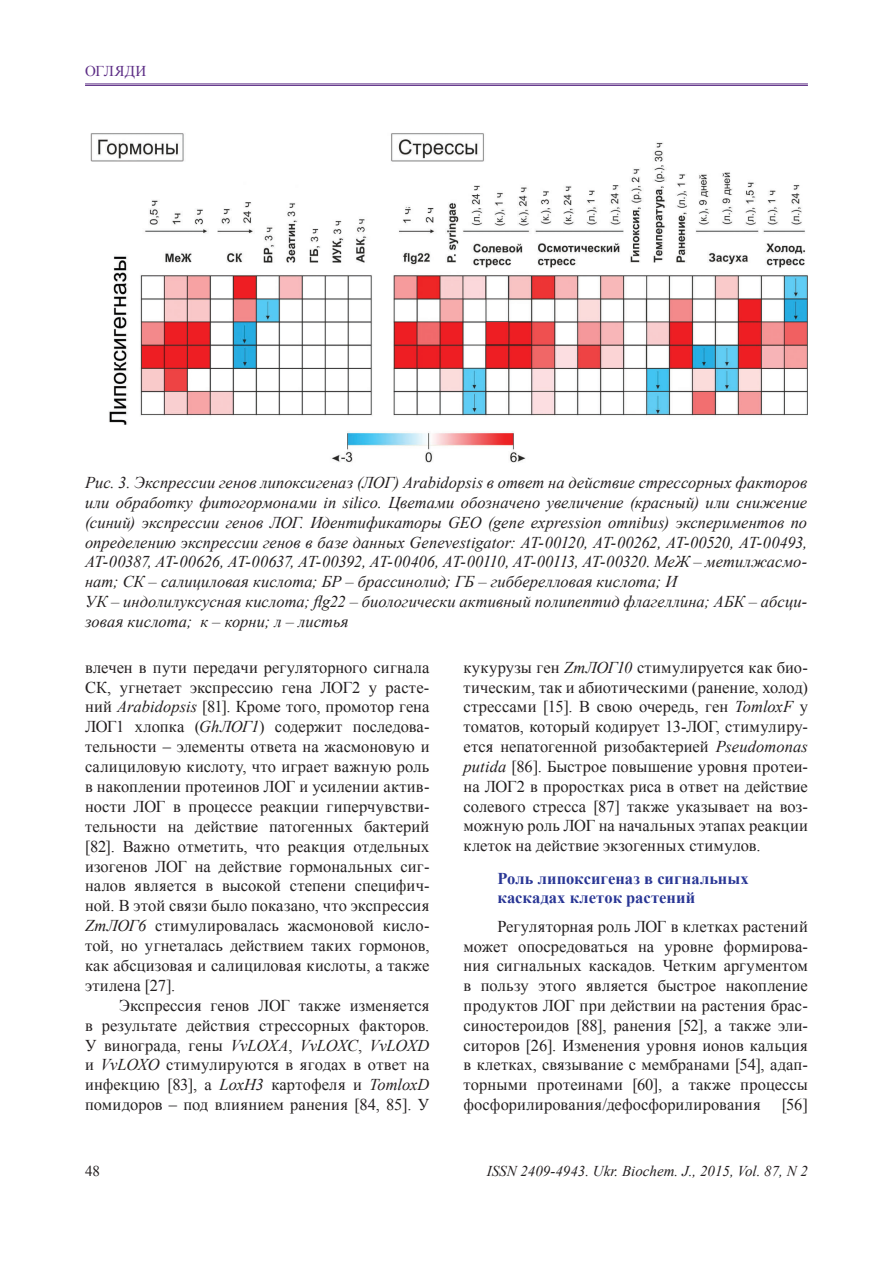
<style>
.page{position:relative;width:893px;height:1263px;background:#fff}
.page>*{position:absolute;margin:0;border:0;box-sizing:border-box;transform-origin:0 0}
.t1{font:16.5px/20px "Times New Roman";letter-spacing:.005em;color:#231f20;text-align:justify}
.t2{font:italic 16.5px/19.8px "Times New Roman";color:#231f20}
.t3{font:700 16.5px/19.8px "Times New Roman";color:#293695}
.t4{font:italic 15px "Times New Roman";color:#231f20}
.t5{font:15px "Times New Roman";color:#5d2e86}
.t6{font:15px "Times New Roman";color:#231f20}
.s1{font-style:italic}
</style>
<div class="page">
<hr style="left:85px;top:84px;width:723px;height:1px;background:#5d2e86">
<hr style="left:85px;top:85px;width:723px;height:1px;background:#5d2e86">
<img style="left:90px;top:133px;width:718px;height:330px">
<p class="t5" style="left:85px;top:61px;width:11px">огл</p>
<p class="t5" style="left:114px;top:61px;width:22px">яди</p>
<p class="t2" style="left:85px;top:472px;width:724px">Рис. 3. Экспрессии генов липоксигеназ (ЛОГ) Arabidopsis в ответ на действие стрессорных факторов или обработку фитогормонами in silico. Цветами обозначено увеличение (красный) или снижение (синий) экспрессии генов ЛОГ. Идентификаторы GEO (gene expression omnibus) экспериментов по определению экспрессии генов в базе данных Genevestigator: AT-00120, AT-00262, AT-00520, AT-00493, AT-00387, AT-00626, AT-00637, AT-00392, AT-00406, AT-00110, AT-00113, AT-00320. МеЖ – метилжасмо&shy;нат; СК – салициловая кислота; БР – брассинолид; ГБ – гибберелловая кислота; И<br>УК – индолилуксусная кислота; flg22 – биологически активный полипептид флагеллина; АБК – абсци&shy;зовая кислота; к – корни; л – листья</p>
<p class="t1" style="left:463px;top:657px;width:346px">кукурузы ген <span class="s1">ZmЛОГ10</span> стимулируется как био&shy;тическим, так и абиотическими (ранение, холод) стрессами [15]. В свою очередь, ген <span class="s1">TomloxF</span> у томатов, который кодирует 13-ЛОГ, стимулиру&shy;ется непатогенной ризобактерией <span class="s1">Pseudomonas putida</span> [86]. Быстрое повышение уровня протеи&shy;на ЛОГ2 в проростках риса в ответ на действие солевого стресса [87] также указывает на воз&shy;можную роль ЛОГ на начальных этапах реакции клеток на действие экзогенных стимулов.</p>
<p class="t3" style="left:498px;top:868px;width:253px">Роль липоксигеназ в сигнальных каскадах клеток растений</p>
<p class="t1" style="left:463px;top:916px;width:346px;text-indent:34px">Регуляторная роль ЛОГ в клетках растений может опосредоваться на уровне формирова&shy;ния сигнальных каскадов. Четким аргументом в пользу этого является быстрое накопление продуктов ЛОГ при действии на растения брас&shy;синостероидов [88], ранения [52], а также эли&shy;ситоров [26]. Изменения уровня ионов кальция в клетках, связывание с мембранами [54], адап&shy;торными протеинами [60], а также процессы фосфорилирования/дефосфорилирования</p>
<p class="t1" style="left:85px;top:657px;width:346px">влечен в пути передачи регуляторного сигнала СК, угнетает экспрессию гена ЛОГ2 у расте&shy;ний <span class="s1">Arabidopsis</span> [81]. Кроме того, промотор гена ЛОГ1 хлопка (<span class="s1">GhЛОГ1</span>) содержит последова&shy;тельности – элементы ответа на жасмоновую и салициловую кислоту, что играет важную роль в накоплении протеинов ЛОГ и усилении актив&shy;ности ЛОГ в процессе реакции гиперчувстви&shy;тельности на действие патогенных бактерий [82]. Важно отметить, что реакция отдельных изогенов ЛОГ на действие гормональных сиг&shy;налов является в высокой степени специфич&shy;ной. В этой связи было показано, что экспрессия <span class="s1">ZmЛОГ6</span> стимулировалась жасмоновой кисло&shy;той, но угнеталась действием таких гормонов, как абсцизовая и салициловая кислоты, а также этилена [27].</p>
<p class="t1" style="left:85px;top:995px;width:346px;text-indent:34px">Экспрессия генов ЛОГ также изменяется в результате действия стрессорных факторов.<br>У винограда, гены <span class="s1">VvLOXA</span>, <span class="s1">VvLOXC</span>, <span class="s1">VvLOXD </span>и <span class="s1">VvLOXO</span> стимулируются в ягодах в ответ на инфекцию [83], а <span class="s1">LoxH3</span> картофеля и <span class="s1">TomloxD </span>помидоров – под влиянием ранения [84, 85]. У</p>
<p class="t1" style="left:782px;top:1094px;width:28px">[56]</p>
<p class="t6" style="left:85px;top:1160px;width:16px">48</p>
<p class="t4" style="left:487px;top:1160px;width:323px">ISSN 2409-4943. Ukr. Biochem. J., 2015, Vol. 87, N 2</p>
</div>
